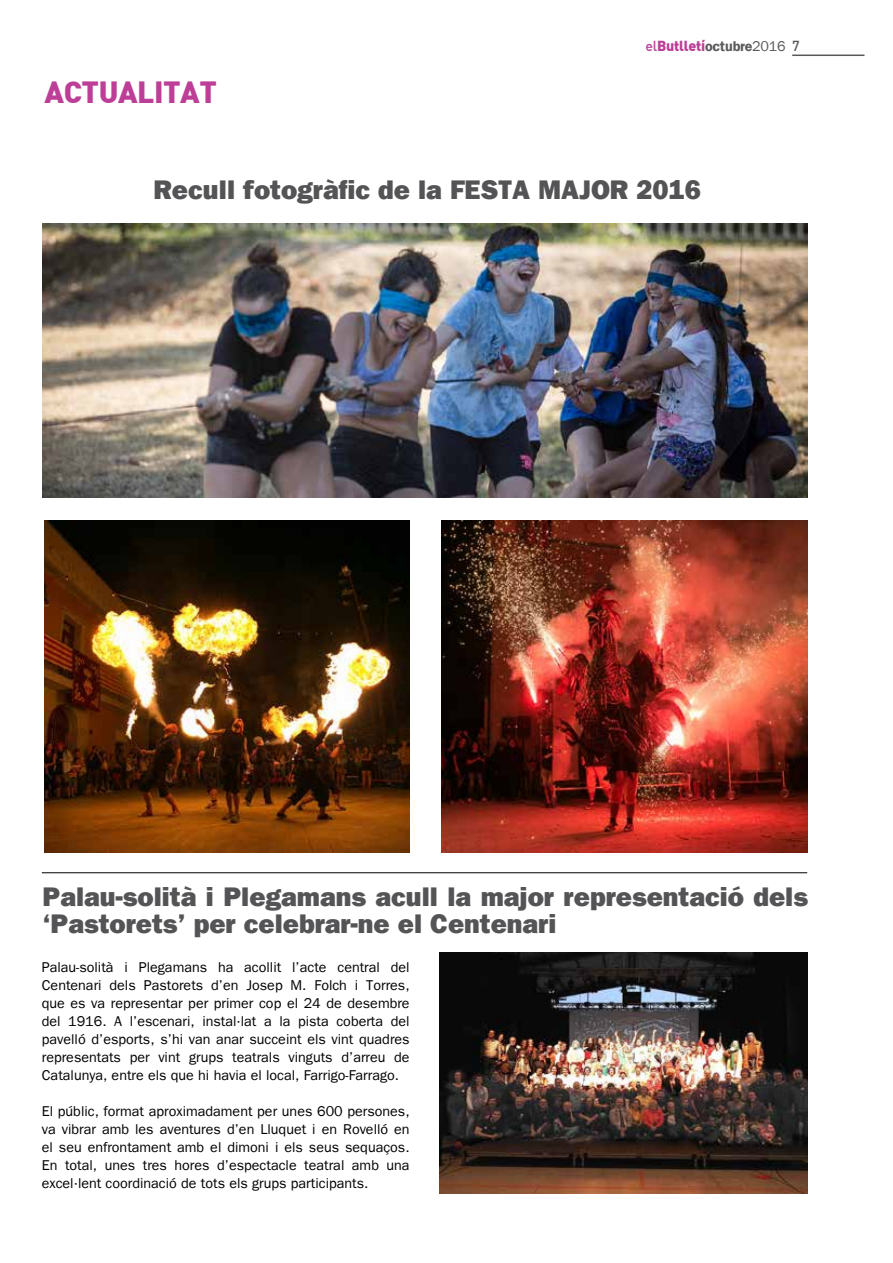
<style>
.page{position:relative;width:893px;height:1263px;background:#fff}
.page>*{position:absolute;margin:0;border:0;box-sizing:border-box;transform-origin:0 0}
.t1{font:900 30px "DIN";letter-spacing:-.015em;color:#bd3e96}
.t2{font:800 27px/27px "Franklin Gothic";color:#545456}
.t3{font:14.25px/18px "Franklin Gothic";color:#000;text-align:justify}
.t4{font:900 14.25px "DIN";letter-spacing:-.015em;color:#bd3e96}
.s1{font-weight:500}
.s2{font-family:"Franklin Gothic";font-weight:600;color:#58595b}
.s3{font-family:"Franklin Gothic";font-weight:400;color:#58595b}
.s4{font-weight:500;color:#58595b}
</style>
<div class="page">
<hr style="left:792px;top:55px;width:72px;height:1px;background:#58595b">
<img style="left:43px;top:224px;width:764px;height:273px">
<img style="left:45px;top:520px;width:365px;height:333px">
<img style="left:442px;top:520px;width:365px;height:333px">
<img style="left:439px;top:953px;width:369px;height:240px">
<hr style="left:42px;top:872px;width:765px;height:1px;background:#000">
<h1 class="t1" style="left:45px;top:73px;width:174px">ACTUALITAT</h1>
<p class="t4" style="left:645px;top:36px;width:156px"><span class="s1">el</span>Butlletí<span class="s2">octubre</span><span class="s3">2016</span> <span class="s4">7</span></p>
<h2 class="t2" style="left:154px;top:177px;width:549px">Recull fotogràfic de la FESTA MAJOR 2016</h2>
<h2 class="t2" style="left:43px;top:883px;width:767px">Palau-solità i Plegamans acull la major representació dels ‘Pastorets’ per celebrar-ne el Centenari</h2>
<p class="t3" style="left:42px;top:958px;width:369px">Palau-solità i Plegamans ha acollit l’acte central del Centenari dels Pastorets d’en Josep M. Folch i Torres, que es va representar per primer cop el 24 de desembre del 1916. A l’escenari, instal·lat a la pista coberta del pavelló d’esports, s’hi van anar succeint els vint quadres representats per vint grups teatrals vinguts d’arreu de Catalunya, entre els que hi havia el local, Farrigo-Farrago.</p>
<p class="t3" style="left:42px;top:1102px;width:369px">El públic, format aproximadament per unes 600 persones, va vibrar amb les aventures d’en Lluquet i en Rovelló en el seu enfrontament amb el dimoni i els seus sequaços.<br>En total, unes tres hores d’espectacle teatral amb una excel·lent coordinació de tots els grups participants.</p>
</div>
